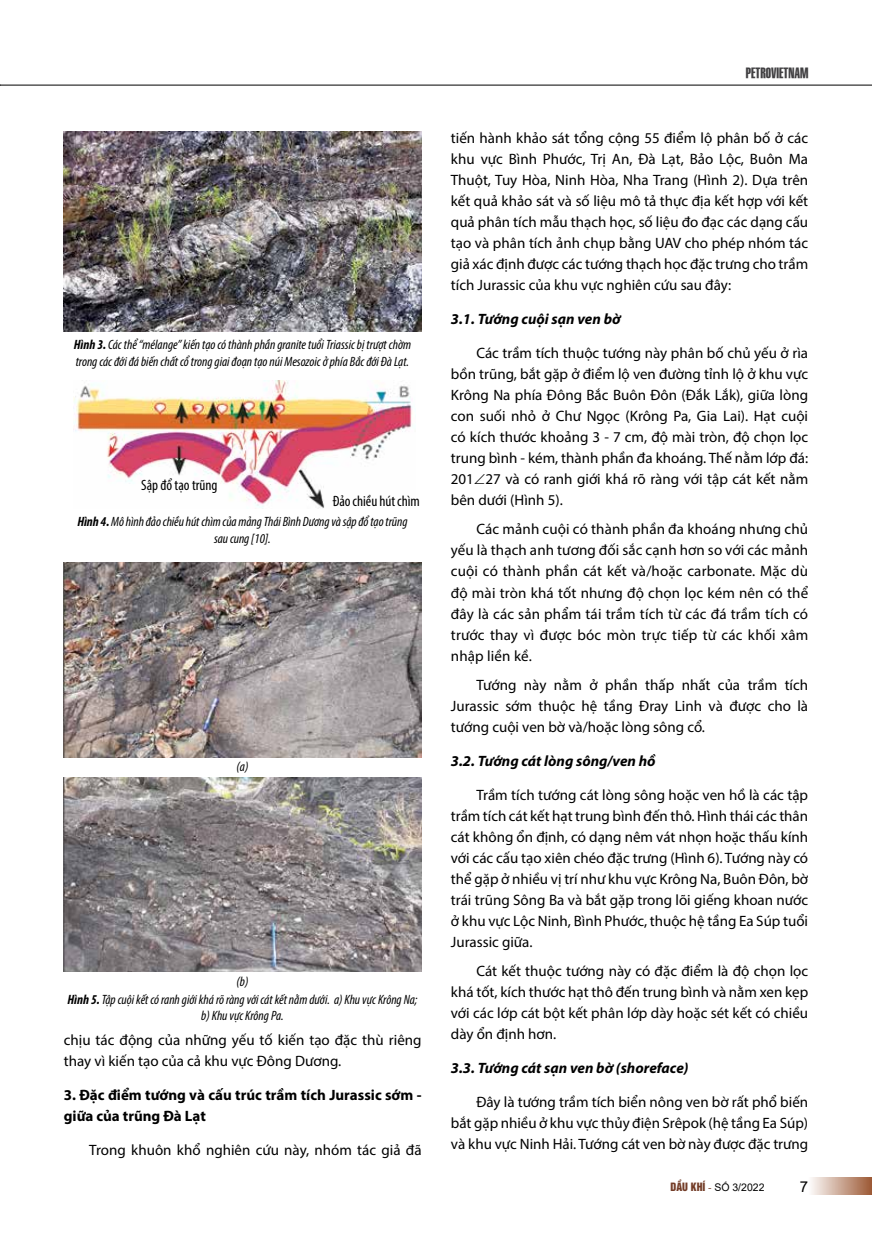
<style>
.page{position:relative;width:872px;height:1234px;background:#fff}
.page>*{position:absolute;margin:0;border:0;box-sizing:border-box;transform-origin:0 0}
.t1{font:15px/21px "Myriad Pro";color:#000}
.t2{font:italic 700 15px "Myriad Pro";color:#000}
.t3{font:700 15px/21px "Myriad Pro";color:#000}
.t4{font:condensed 15px "Myriad Pro";color:#000}
.t5{font:15px "Arial";color:#000}
.t6{font:14.25px "SFU Swiss BT Extra Compressed";color:#414042}
.t7{font:italic condensed 13.5px/16.5px "Myriad Pro";color:#000;text-align:center}
.t8{font:10.5px "Arial";color:#000}
.s1{font-weight:700}
.s2{font-family:"UTM Helvet Ins";color:#733c27}
.s3{font-family:"Times New Roman";color:#733c27}
</style>
<div class="page">
<hr style="left:0;top:85px;width:872px;height:1px;background:#000">
<div style="left:808px;top:1177px;width:64px;height:17px;background:linear-gradient(to right,#fefefd,#9e5b38)"></div>
<img style="left:64px;top:132px;width:357px;height:200px">
<img style="left:64px;top:562px;width:357px;height:195px">
<img style="left:64px;top:777px;width:357px;height:194px">
<img style="left:74px;top:380px;width:338px;height:129px">
<p class="t7" style="left:74px;top:336px;width:339px;text-align:left"><span class="s1">Hình 3.</span> Các thể “mélange” kiến tạo có thành phần granite tuổi Triassic bị trượt chờm trong các đới đá biến chất cổ trong giai đoạn tạo núi Mesozoic ở phía Bắc đới Đà Lạt.</p>
<p class="t4" style="left:141px;top:476px;width:78px">Sập đổ tạo trũng</p>
<p class="t4" style="left:333px;top:492px;width:89px">Đảo chiều hút chìm</p>
<p class="t7" style="left:77px;top:513px;width:332px"><span class="s1">Hình 4.</span> Mô hình đảo chiều hút chìm của mảng Thái Bình Dương và sập đổ tạo trũng sau cung [10].</p>
<p class="t7" style="left:236px;top:758px;width:13px">(a)</p>
<p class="t7" style="left:67px;top:972px;width:352px;line-height:17px">(b)<br><span class="s1">Hình 5.</span> Tập cuội kết có ranh giới khá rõ ràng với cát kết nằm dưới. a) Khu vực Krông Na; b) Khu vực Krông Pa.</p>
<p class="t1" style="left:64px;top:1029px;width:359px">chịu tác động của những yếu tố kiến tạo đặc thù riêng thay vì kiến tạo của cả khu vực Đông Dương.</p>
<p class="t3" style="left:64px;top:1083px;width:359px">3. Đặc điểm tướng và cấu trúc trầm tích Jurassic sớm - giữa của trũng Đà Lạt</p>
<p class="t1" style="left:89px;top:1138px;width:334px">Trong khuôn khổ nghiên cứu này, nhóm tác giả đã</p>
<p class="t6" style="left:746px;top:62px;width:64px">PETROVIETNAM</p>
<p class="t1" style="left:451px;top:127px;width:359px;text-align:justify">tiến hành khảo sát tổng cộng 55 điểm lộ phân bố ở các khu vực Bình Phước, Trị An, Đà Lạt, Bảo Lộc, Buôn Ma Thuột, Tuy Hòa, Ninh Hòa, Nha Trang (Hình 2). Dựa trên kết quả khảo sát và số liệ u mô tả thực địa kết hợp với kết quả phân tích mẫu thạch học, số liệu đo đạc các dạng cấu tạo và phân tích ảnh chụp bằng UAV cho phép nhóm tác giả xác đị nh được các tướng thạch học đặc trưng cho trầ m tích Jurassic của khu vực nghiên cứu sau đây:</p>
<p class="t2" style="left:451px;top:309px;width:172px">3.1. Tướng cuội sạn ven bờ</p>
<p class="t1" style="left:451px;top:342px;width:359px;text-align:justify;text-indent:26px">Các trầ m tích thuộc tướng này phân bố chủ yếu ở rìa bồn trũng, bắt gặp ở điểm lộ ven đường tỉnh lộ ở khu vực Krông Na phía Đông Bắc Buôn Đôn (Đắk Lắk), giữa lòng con suối nhỏ ở Chư Ngọc (Krông Pa, Gia Lai). Hạt cuội có kích thước khoảng 3 - 7 cm, độ mài tròn, độ chọn lọc trung bình - kém, thành phần đa khoáng. Thế nằm lớp đá:<br>201∠27 và có ranh giới khá rõ rà ng với tậ p cát kết nằ m bên dưới (Hình 5).</p>
<p class="t1" style="left:451px;top:518px;width:359px;text-indent:26px">Các mảnh cuội có thành phần đa khoáng nhưng chủ yếu là thạch anh tương đối sắc cạ nh hơn so với các mả nh cuội có thà nh phầ n cát kết và/hoặc carbonate. Mặc dù độ mài tròn khá tốt nhưng độ chọn lọc kém nên có thể đây là các sả n phẩm tái trầ m tích từ các đá trầ m tích có trước thay vì được bóc mòn trực tiếp từ các khối xâm nhập liền kề.</p>
<p class="t1" style="left:451px;top:674px;width:359px;text-indent:26px">Tướng này nằm ở phần thấp nhất của trầm tích<br>Jurassic sớm thuộc hệ tầng Đray Linh và được cho là tướng cuội ven bờ và/hoặc lòng sông cổ.</p>
<p class="t2" style="left:451px;top:751px;width:206px">3.2. Tướng cát lòng sông/ven hồ</p>
<p class="t1" style="left:451px;top:783px;width:359px;text-indent:26px">Trầ m tích tướng cát lòng sông hoặc ven hồ là các tậ p trầ m tích cát kết hạt trung bình đến thô. Hình thái các thân cát không ổn định, có dạng nêm vát nhọn hoặc thấu kính với các cấu tạo xiên chéo đặc trưng (Hình 6). Tướng này có thể gặp ở nhiều vị trí như khu vực Krông Na, Buôn Đôn, bờ trái trũ ng Sông Ba và bắt gặp trong lõi giếng khoan nước ở khu vực Lộc Ninh, Bình Phước, thuộc hệ tầng Ea Súp tuổi Jurassic giữa.</p>
<p class="t1" style="left:451px;top:960px;width:359px;text-align:justify;text-indent:26px">Cát kết thuộc tướng này có đặc điểm là độ chọn lọc khá tốt, kích thước hạt thô đến trung bình và nằ m xen kẹp với các lớp cát bột kết phân lớp dày hoặc sét kết có chiề u dày ổn định hơn.</p>
<p class="t2" style="left:451px;top:1058px;width:239px">3.3. Tướng cát sạn ven bờ (shoreface)</p>
<p class="t1" style="left:451px;top:1090px;width:359px;text-align:justify;text-indent:26px">Đây là tướng trầ m tích biển nông ven bờ rất phổ biến bắt gặp nhiều ở khu vực thủy điện Srêpok (hệ tầng Ea Súp) và khu vực Ninh Hả i. Tướng cát ven bờ này được đặc trưng</p>
<p class="t8" style="left:670px;top:1179px;width:96px"><span class="s2">DẦU KHÍ</span> <span class="s3">-</span> SỐ 3/2022</p>
<p class="t5" style="left:800px;top:1175px;width:10px">7</p>
</div>
